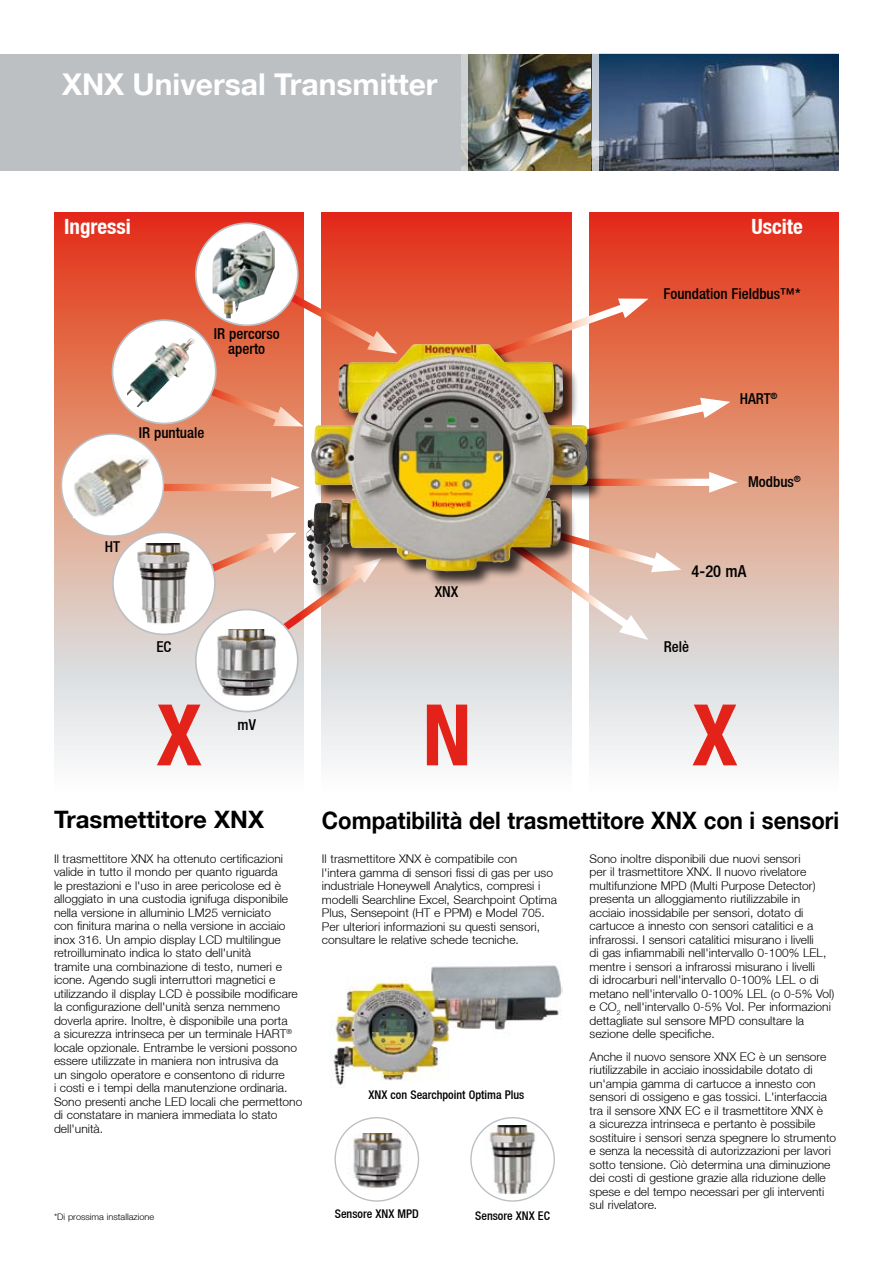
<style>
.page{position:relative;width:893px;height:1263px;background:#fff}
.page>*{position:absolute;margin:0;border:0;box-sizing:border-box;transform-origin:0 0}
.t1{font:700 condensed 85.05px "Helvetica Neue LT";color:#e32219}
.t2{font:700 30px "Helvetica Neue LT";color:#fff}
.t3{font:700 24px "Helvetica Neue LT";color:#000;scale:.92 1}
.t4{font:700 24px "Helvetica Neue LT";color:#000}
.t5{font:700 condensed 21px "Helvetica Neue LT";color:#fff}
.t6{font:500 condensed 16.5px "Helvetica Neue LT";color:#000}
.t7{font:500 condensed 15px/15px "Helvetica Neue LT";color:#000;text-align:center}
.t8{font:300 12px/13.5px "Helvetica Neue LT";color:#000}
.t9{font:500 condensed 12px "Helvetica Neue LT";color:#000}
.t10{font:300 9px "Helvetica Neue LT";color:#000}
</style>
<div class="page">
<svg style="left:54px;top:213px;width:250px;height:549px;background:#e39d8c"></svg>
<svg style="left:322px;top:213px;width:249px;height:549px;background:#e3a297"></svg>
<svg style="left:589px;top:213px;width:250px;height:549px;background:#e29a87"></svg>
<div style="left:0;top:54px;width:839px;height:116px;background:#bcc0c3"></div>
<img style="left:468px;top:54px;width:371px;height:116px">
<svg style="left:461px;top:54px;width:7px;height:117px"></svg>
<svg style="left:592px;top:53px;width:6px;height:118px"></svg>
<svg style="left:485px;top:295px;width:163px;height:68px;background:#e7795c"></svg>
<svg style="left:164px;top:484px;width:107px;height:7px"></svg>
<svg style="left:271px;top:477px;width:29px;height:21px"></svg>
<svg style="left:604px;top:479px;width:105px;height:7px"></svg>
<svg style="left:709px;top:472px;width:29px;height:21px"></svg>
<svg style="left:160px;top:366px;width:144px;height:64px;background:#e48361"></svg>
<svg style="left:192px;top:530px;width:190px;height:122px;background:#e1c3b7"></svg>
<svg style="left:482px;top:520px;width:199px;height:121px;background:#e3cbc1"></svg>
<svg style="left:243px;top:267px;width:154px;height:89px;background:#e77153"></svg>
<svg style="left:604px;top:397px;width:126px;height:46px;background:#e69374"></svg>
<img style="left:484px;top:1125px;width:56px;height:73px">
<img style="left:347px;top:1133px;width:61px;height:56px">
<svg style="left:196px;top:223px;width:102px;height:102px"></svg>
<div style="left:195px;top:222px;width:104px;height:104px;border:2px solid #bcc0c3;border-radius:50%"></div>
<img style="left:213px;top:231px;width:50px;height:63px">
<div style="left:196px;top:610px;width:102px;height:101px;background:#fff;border-radius:50%"></div>
<div style="left:195px;top:609px;width:104px;height:103px;border:2px solid #bcc0c3;border-radius:50%"></div>
<img style="left:217px;top:629px;width:59px;height:66px">
<div style="left:113px;top:532px;width:102px;height:102px;background:#fff;border-radius:50%"></div>
<div style="left:112px;top:532px;width:104px;height:103px;border:2px solid #bcc0c3;border-radius:50%"></div>
<img style="left:137px;top:543px;width:53px;height:81px">
<div style="left:112px;top:320px;width:104px;height:103px;background:#fff;border-radius:50%"></div>
<div style="left:112px;top:319px;width:105px;height:105px;border:2px solid #bcc0c3;border-radius:50%"></div>
<img style="left:127px;top:338px;width:68px;height:69px">
<div style="left:61px;top:434px;width:102px;height:102px;background:#fff;border-radius:50%"></div>
<div style="left:61px;top:433px;width:103px;height:104px;border:2px solid #bcc0c3;border-radius:50%"></div>
<img style="left:74px;top:458px;width:77px;height:59px">
<img style="left:329px;top:965px;width:233px;height:122px">
<div style="left:307px;top:344px;width:297px;height:257px;background:#000;opacity:.75"></div>
<img style="left:306px;top:344px;width:113px;height:240px">
<h2 class="t2" style="left:62px;top:66px;width:377px">XNX Universal Transmitter</h2>
<h3 class="t5" style="left:64px;top:214px;width:68px">Ingressi</h3>
<p class="t7" style="left:214px;top:326px;width:67px">IR percorso aperto</p>
<p class="t7" style="left:139px;top:425px;width:67px">IR puntuale</p>
<p class="t7" style="left:105px;top:539px;width:17px">HT</p>
<p class="t7" style="left:156px;top:639px;width:16px">EC</p>
<p class="t7" style="left:435px;top:584px;width:25px">XNX</p>
<h3 class="t5" style="left:752px;top:214px;width:53px">Uscite</h3>
<p class="t7" style="left:663px;top:286px;width:139px">Foundation Fieldbus™*</p>
<p class="t7" style="left:740px;top:391px;width:39px">HART<sup>®</sup></p>
<p class="t7" style="left:748px;top:473px;width:54px">Modbus<sup>®</sup></p>
<h3 class="t6" style="left:692px;top:561px;width:56px">4-20 mA</h3>
<p class="t7" style="left:664px;top:639px;width:27px">Relè</p>
<h1 class="t1" style="left:156px;top:684px;width:47px">X</h1>
<p class="t7" style="left:238px;top:717px;width:20px">mV</p>
<h1 class="t1" style="left:423px;top:684px;width:50px">N</h1>
<h1 class="t1" style="left:692px;top:684px;width:47px">X</h1>
<h3 class="t4" style="left:54px;top:805px;width:211px">Trasmettitore XNX</h3>
<p class="t8" style="left:54px;top:851px;width:250px">Il trasmettitore XNX ha ottenuto certificazioni valide in tutto il mondo per quanto riguarda<br>le prestazioni e l'uso in aree pericolose ed è alloggiato in una custodia ignifuga disponibile nella versione in alluminio LM25 verniciato<br>con finitura marina o nella versione in acciaio inox 316. Un ampio display LCD multilingue retroilluminato indica lo stato dell'unità<br>tramite una combinazione di testo, numeri e icone. Agendo sugli interruttori magnetici e utilizzando il display LCD è possibile modificare la configurazione dell'unità senza nemmeno doverla aprire. Inoltre, è disponibile una porta<br>a sicurezza intrinseca per un terminale HART<sup>® </sup>locale opzionale. Entrambe le versioni possono essere utilizzate in maniera non intrusiva da<br>un singolo operatore e consentono di ridurre<br>i costi e i tempi della manutenzione ordinaria.<br>Sono presenti anche LED locali che permettono di constatare in maniera immediata lo stato dell'unità.</p>
<p class="t8" style="left:322px;top:852px;width:237px">Il trasmettitore XNX è compatibile con<br>l'intera gamma di sensori fissi di gas per uso industriale Honeywell Analytics, compresi i modelli Searchline Excel, Searchpoint Optima Plus, Sensepoint (HT e PPM) e Model 705.<br>Per ulteriori informazioni su questi sensori, consultare le relative schede tecniche.</p>
<h3 class="t3" style="left:322px;top:806px;width:564px">Compatibilità del trasmettitore XNX con i sensori</h3>
<p class="t8" style="left:590px;top:852px;width:246px">Sono inoltre disponibili due nuovi sensori<br>per il trasmettitore XNX. Il nuovo rivelatore multifunzione MPD (Multi Purpose Detector) presenta un alloggiamento riutilizzabile in acciaio inossidabile per sensori, dotato di cartucce a innesto con sensori catalitici e a infrarossi. I sensori catalitici misurano i livelli<br>di gas infiammabili nell'intervallo 0-100% LEL, mentre i sensori a infrarossi misurano i livelli<br>di idrocarburi nell'intervallo 0-100% LEL o di metano nell'intervallo 0-100% LEL (o 0-5% Vol) e CO<sub>2</sub> nell'intervallo 0-5% Vol. Per informazioni dettagliate sul sensore MPD consultare la sezione delle specifiche.</p>
<p class="t8" style="left:590px;top:1049px;width:248px">Anche il nuovo sensore XNX EC è un sensore riutilizzabile in acciaio inossidabile dotato di un'ampia gamma di cartucce a innesto con sensori di ossigeno e gas tossici. L'interfaccia tra il sensore XNX EC e il trasmettitore XNX è<br>a sicurezza intrinseca e pertanto è possibile sostituire i sensori senza spegnere lo strumento e senza la necessità di autorizzazioni per lavori sotto tensione. Ciò determina una diminuzione dei costi di gestione grazie alla riduzione delle spese e del tempo necessari per gli interventi sul rivelatore.</p>
<p class="t9" style="left:369px;top:1087px;width:157px">XNX con Searchpoint Optima Plus</p>
<p class="t9" style="left:335px;top:1206px;width:86px">Sensore XNX MPD</p>
<p class="t9" style="left:475px;top:1208px;width:76px">Sensore XNX EC</p>
<p class="t10" style="left:54px;top:1211px;width:102px">*Di prossima installazione</p>
</div>
